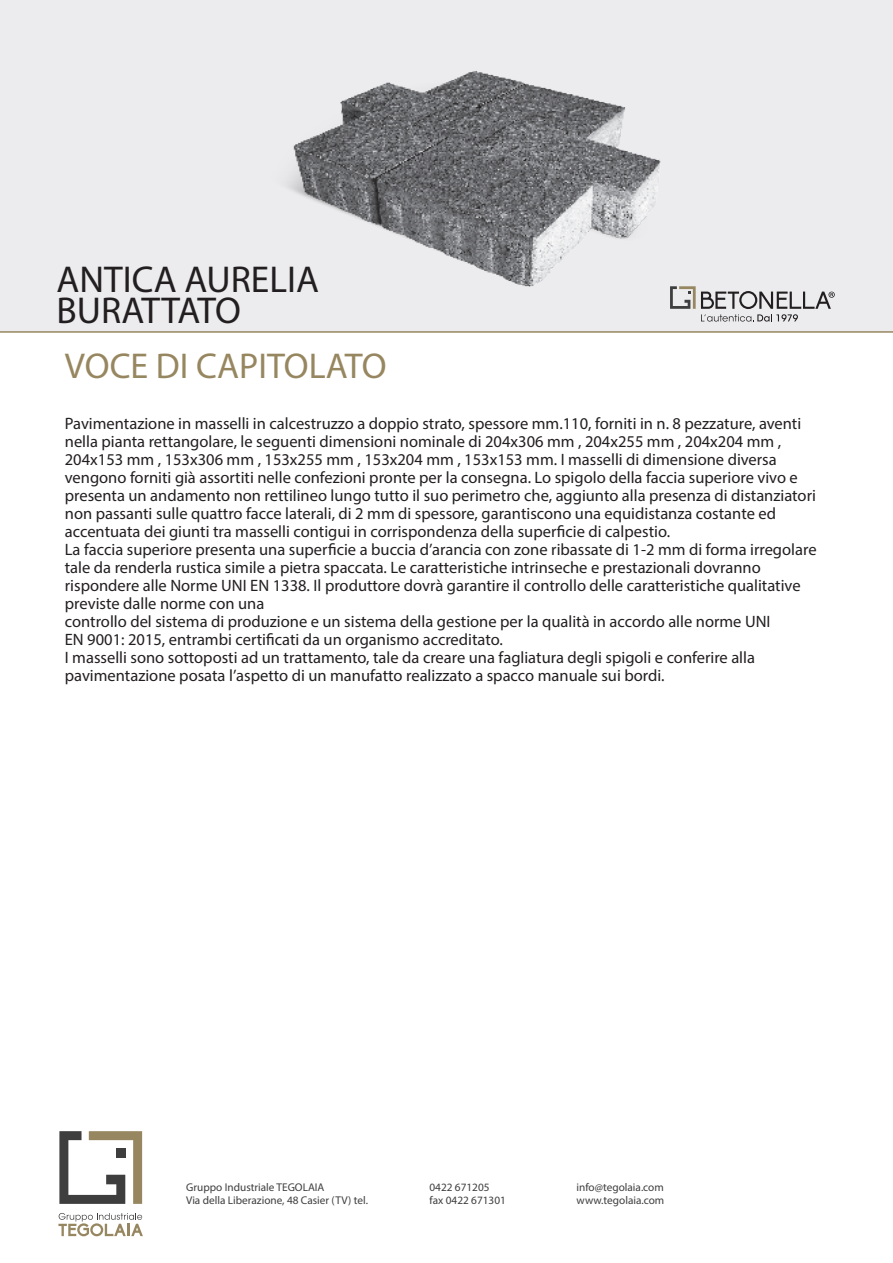
<style>
.page{position:relative;width:893px;height:1263px;background:#fff}
.page>*{position:absolute;margin:0;border:0;box-sizing:border-box;transform-origin:0 0}
.t1{font:37.5px "Myriad Pro";color:#231f20}
.t2{font:36px "Myriad Pro";color:#978760}
.t3{font:16.5px/18px "Myriad Pro";color:#231f20}
.t4{font:11.25px "Myriad Pro";color:#3e3e3f}
</style>
<div class="page">
<div style="left:0;top:0;width:893px;height:332px;background:#ececee"></div>
<hr style="left:0;top:331px;width:893px;height:2px;background:#978760">
<svg style="left:670px;top:291px;width:165px;height:31px"></svg>
<svg style="left:58px;top:1213px;width:85px;height:23px"></svg>
<svg style="left:59px;top:1131px;width:83px;height:73px"></svg>
<img style="left:287px;top:71px;width:412px;height:227px">
<p class="t1" style="left:57px;top:256px;width:264px">ANTICA AURELIA</p>
<p class="t1" style="left:57px;top:287px;width:186px">BURATTATO</p>
<p class="t2" style="left:65px;top:344px;width:323px">VOCE DI CAPITOLATO</p>
<p class="t3" style="left:65px;top:415px;width:753px">Pavimentazione in masselli in calcestruzzo a doppio strato, spessore mm.110, forniti in n. 8 pezzature, aventi nella pianta rettangolare, le seguenti dimensioni nominale di 204x306 mm , 204x255 mm , 204x204 mm , 204x153 mm , 153x306 mm , 153x255 mm , 153x204 mm , 153x153 mm. I masselli di dimensione diversa vengono forniti già assortiti nelle confezioni pronte per la consegna. Lo spigolo della faccia superiore vivo e presenta un andamento non rettilineo lungo tutto il suo perimetro che, aggiunto alla presenza di distanziatori non passanti sulle quattro facce laterali, di 2 mm di spessore, garantiscono una equidistanza costante ed accentuata dei giunti tra masselli contigui in corrispondenza della superficie di calpestio.</p>
<p class="t3" style="left:65px;top:541px;width:753px">La faccia superiore presenta una superficie a buccia d’arancia con zone ribassate di 1-2 mm di forma irregolare tale da renderla rustica simile a pietra spaccata. Le caratteristiche intrinseche e prestazionali dovranno rispondere alle Norme UNI EN 1338. Il produttore dovrà garantire il controllo delle caratteristiche qualitative previste dalle norme con una</p>
<p class="t3" style="left:65px;top:613px;width:707px">controllo del sistema di produzione e un sistema della gestione per la qualità in accordo alle norme UNI</p>
<p class="t3" style="left:65px;top:631px;width:439px">EN 9001: 2015, entrambi certificati da un organismo accreditato.</p>
<p class="t3" style="left:65px;top:649px;width:692px">I masselli sono sottoposti ad un trattamento, tale da creare una fagliatura degli spigoli e conferire alla</p>
<p class="t3" style="left:65px;top:667px;width:601px">pavimentazione posata l’aspetto di un manufatto realizzato a spacco manuale sui bordi.</p>
<p class="t4" style="left:186px;top:1180px;width:140px">Gruppo Industriale TEGOLAIA</p>
<p class="t4" style="left:186px;top:1193px;width:183px">Via della Liberazione, 48 Casier (TV) tel.</p>
<p class="t4" style="left:429px;top:1180px;width:62px">0422 671205</p>
<p class="t4" style="left:429px;top:1193px;width:78px">fax 0422 671301</p>
<p class="t4" style="left:577px;top:1180px;width:89px">info@tegolaia.com</p>
<p class="t4" style="left:577px;top:1193px;width:89px">www.tegolaia.com</p>
</div>
